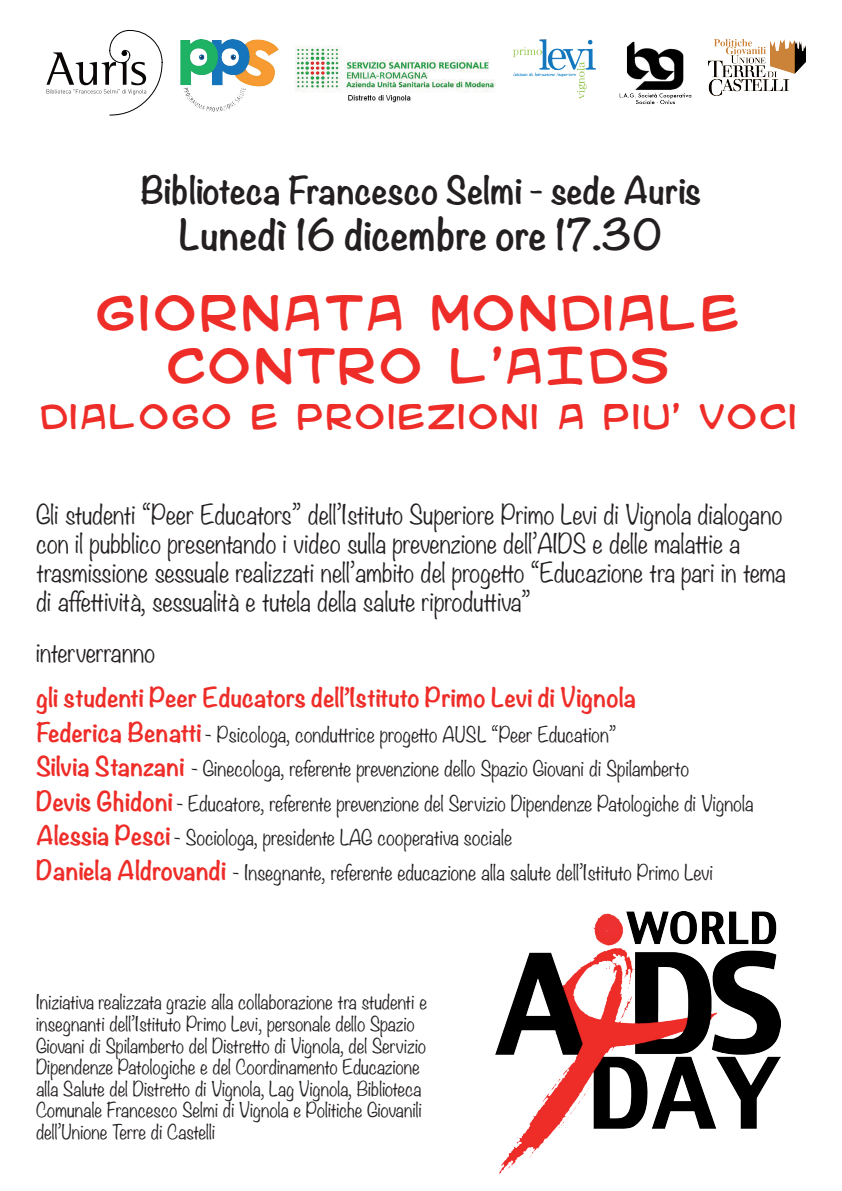
<style>
.page{position:relative;width:842px;height:1191px;background:#fff}
.page>*{position:absolute;margin:0;border:0;box-sizing:border-box;transform-origin:0 0}
.t1{font:44px/52.8px "Kid Kosmic";color:#ee2d29;text-align:center}
.t2{font:700 38px "Noteworthy";color:#231f20}
.t3{font:700 34px "Noteworthy";color:#231f20}
.t4{font:31px "Kid Kosmic";color:#ee2d29}
.t5{font:300 24px/28.8px "Noteworthy";color:#231f20}
.t6{font:700 24px "Noteworthy";color:#ee2d29}
.t7{font:300 19px/34.5px "Noteworthy";color:#231f20}
.t8{font:300 18px/21.6px "Noteworthy";color:#231f20}
.s1{font-weight:700;font-size:24px;color:#ee2d29}
</style>
<div class="page">
<img style="left:495px;top:911px;width:285px;height:264px">
<svg style="left:46px;top:30px;width:116px;height:85px"></svg>
<img style="left:181px;top:39px;width:97px;height:73px">
<img style="left:295px;top:46px;width:201px;height:57px">
<img style="left:708px;top:39px;width:98px;height:56px">
<img style="left:513px;top:39px;width:83px;height:60px">
<img style="left:619px;top:41px;width:73px;height:64px">
<h3 class="t3" style="left:140px;top:161px;width:563px">Biblioteca Francesco Selmi - sede Auris</h3>
<h2 class="t2" style="left:179px;top:201px;width:485px">Lunedì 16 dicembre ore 17.30</h2>
<h1 class="t1" style="left:98px;top:298px;width:648px">GIORNATA MONDIALE<br>CONTRO L’AIDS</h1>
<h3 class="t4" style="left:42px;top:406px;width:760px">DIALOGO E PROIEZIONI A PIU’ VOCI</h3>
<p class="t5" style="left:36px;top:500px;width:751px">Gli studenti “Peer Educators” dell’Istituto Superiore Primo Levi di Vignola dialogano con il pubblico presentando i video sulla prevenzione dell’AIDS e delle malattie a trasmissione sessuale realizzati nell’ambito del progetto “Educazione tra pari in tema di affettività, sessualità e tutela della salute riproduttiva”</p>
<p class="t5" style="left:36px;top:637px;width:121px">interverranno</p>
<p class="t6" style="left:36px;top:676px;width:602px">gli studenti Peer Educators dell’Istituto Primo Levi di Vignola</p>
<p class="t7" style="left:36px;top:716px;width:719px"><span class="s1">Federica Benatti</span> - Psicologa, conduttrice progetto AUSL “Peer Education”<br><span class="s1">Silvia Stanzani</span> - Ginecologa, referente prevenzione dello Spazio Giovani di Spilamberto<br><span class="s1">Devis Ghidoni</span> - Educatore, referente prevenzione del Servizio Dipendenze Patologiche di Vignola <span class="s1">Alessia Pesci</span> - Sociologa, presidente LAG cooperativa sociale<br><span class="s1">Daniela Aldrovandi</span> - Insegnante, referente educazione alla salute dell’Istituto Primo Levi</p>
<p class="t8" style="left:36px;top:991px;width:392px">Iniziativa realizzata grazie alla collaborazione tra studenti e insegnanti dell’Istituto Primo Levi, personale dello Spazio Giovani di Spilamberto del Distretto di Vignola, del Servizio Dipendenze Patologiche e del Coordinamento Educazione alla Salute del Distretto di Vignola, Lag Vignola, Biblioteca Comunale Francesco Selmi di Vignola e Politiche Giovanili dell’Unione Terre di Castelli</p>
</div>
